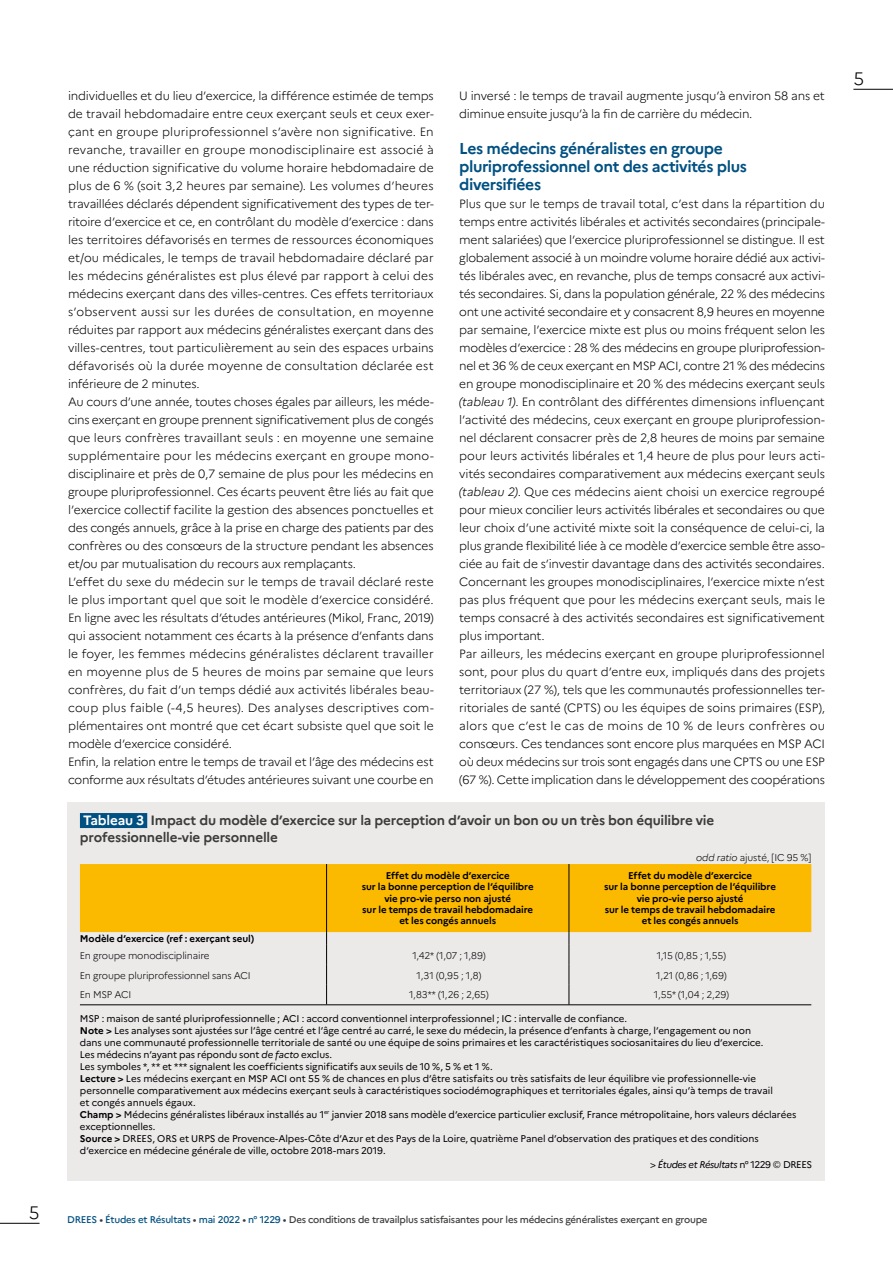
<style>
.page{position:relative;width:893px;height:1263px;background:#fff}
.page>*{position:absolute;margin:0;border:0;box-sizing:border-box;transform-origin:0 0}
.t1{font:300 18px "Marianne";color:#000}
.t2{font:700 15.75px/18px "Marianne";letter-spacing:-.03em;color:#005081}
.t3{font:700 13.5px/16.5px "Marianne";letter-spacing:-.015em;color:#3c3c3b}
.t4{font:300 12px/18px "Marianne";letter-spacing:-.01em;color:#000}
.t5{font:9.75px/12px "Marianne";letter-spacing:-.005em;color:#000}
.t6{font:700 9.75px/11.2px "Marianne";letter-spacing:-.01em;color:#000;text-align:center}
.t7{font:300 9.75px "Marianne";letter-spacing:-.015em;color:#000}
.t8{font:500 9.75px "Marianne";letter-spacing:-.025em;color:#3c3c3b}
.t9{font:italic 9.75px "Marianne";letter-spacing:-.04em;color:#000}
.s1{font-style:italic}
.s2{color:#fff}
.s3{font-weight:700}
.s4{font-style:normal}
.s5{font-weight:500;font-style:normal;color:#3c3c3b}
.s6{color:#005081}
</style>
<div class="page">
<hr style="left:853px;top:89px;width:40px;height:1px;background:#000">
<hr style="left:0;top:1223px;width:40px;height:1px;background:#000">
<div style="left:67px;top:802px;width:758px;height:378px;background:#ece9e9"></div>
<div style="left:80px;top:813px;width:67px;height:15px;background:#005081"></div>
<div style="left:80px;top:864px;width:731px;height:68px;background:#fbba00"></div>
<hr style="left:80px;top:1004px;width:247px;height:1px;background:#000">
<hr style="left:327px;top:1004px;width:242px;height:1px;background:#000">
<hr style="left:569px;top:1004px;width:242px;height:1px;background:#000">
<hr style="left:326px;top:864px;width:1px;height:68px;background:#000">
<hr style="left:569px;top:864px;width:1px;height:68px;background:#000">
<svg style="left:326px;top:932px;width:1px;height:73px"></svg>
<svg style="left:569px;top:932px;width:1px;height:73px"></svg>
<h1 class="t1" style="left:29px;top:1201px;width:12px">5</h1>
<p class="t4" style="left:68px;top:87px;width:367px">individuelles et du lieu d’exercice, la différence estimée de temps de travail hebdomadaire entre ceux exerçant seuls et ceux exer&shy;çant en groupe pluriprofessionnel s’avère non significative. En revanche, travailler en groupe monodisciplinaire est associé à une réduction significative du volume horaire hebdomadaire de plus de 6 % (soit 3,2 heures par semaine). Les volumes d’heures travaillées déclarés dépendent significativement des types de ter&shy;ritoire d’exercice et ce, en contrôlant du modèle d’exercice : dans les territoires défavorisés en termes de ressources économiques et/ou médicales, le temps de travail hebdomadaire déclaré par les médecins généralistes est plus élevé par rapport à celui des médecins exerçant dans des villes-centres. Ces effets territoriaux s’observent aussi sur les durées de consultation, en moyenne réduites par rapport aux médecins généralistes exerçant dans des villes-centres, tout particulièrement au sein des espaces urbains défavorisés où la durée moyenne de consultation déclarée est inférieure de 2 minutes.<br>Au cours d’une année, toutes choses égales par ailleurs, les méde&shy;cins exerçant en groupe prennent significativement plus de congés que leurs confrères travaillant seuls : en moyenne une semaine supplémentaire pour les médecins exerçant en groupe mono&shy;disciplinaire et près de 0,7 semaine de plus pour les médecins en groupe pluriprofessionnel. Ces écarts peuvent être liés au fait que l’exercice collectif facilite la gestion des absences ponctuelles et des congés annuels, grâce à la prise en charge des patients par des confrères ou des consœurs de la structure pendant les absences et/ou par mutualisation du recours aux remplaçants.<br>L’effet du sexe du médecin sur le temps de travail déclaré reste le plus important quel que soit le modèle d’exercice considéré.<br>En ligne avec les résultats d’études antérieures (Mikol, Franc, 2019) qui associent notamment ces écarts à la présence d’enfants dans le foyer, les femmes médecins généralistes déclarent travailler en moyenne plus de 5 heures de moins par semaine que leurs confrères, du fait d’un temps dédié aux activités libérales beau&shy;coup plus faible (-4,5 heures). Des analyses descriptives com&shy;plémentaires ont montré que cet écart subsiste quel que soit le modèle d’exercice considéré.<br>Enfin, la relation entre le temps de travail et l’âge des médecins est conforme aux résultats d’études antérieures suivant une courbe en</p>
<p class="t4" style="left:459px;top:87px;width:367px">U inversé : le temps de travail augmente jusqu’à environ 58 ans et diminue ensuite jusqu’à la fin de carrière du médecin.</p>
<h2 class="t2" style="left:459px;top:139px;width:289px">Les médecins généralistes en groupe pluriprofessionnel ont des activités plus diversifiées</h2>
<p class="t4" style="left:459px;top:195px;width:367px">Plus que sur le temps de travail total, c’est dans la répartition du temps entre activités libérales et activités secondaires (principale&shy;ment salariées) que l’exercice pluriprofessionnel se distingue. Il est globalement associé à un moindre volume horaire dédié aux activi&shy;tés libérales avec, en revanche, plus de temps consacré aux activi&shy;tés secondaires. Si, dans la population générale, 22 % des médecins ont une activité secondaire et y consacrent 8,9 heures en moyenne par semaine, l’exercice mixte est plus ou moins fréquent selon les modèles d’exercice : 28 % des médecins en groupe pluriprofession&shy;nel et 36 % de ceux exerçant en MSP ACI, contre 21 % des médecins en groupe monodisciplinaire et 20 % des médecins exerçant seuls <span class="s1">(tableau 1)</span>. En contrôlant des différentes dimensions influençant l’activité des médecins, ceux exerçant en groupe pluriprofession&shy;nel déclarent consacrer près de 2,8 heures de moins par semaine pour leurs activités libérales et 1,4 heure de plus pour leurs acti&shy;vités secondaires comparativement aux médecins exerçant seuls <span class="s1">(tableau 2)</span>. Que ces médecins aient choisi un exercice regroupé pour mieux concilier leurs activités libérales et secondaires ou que leur choix d’une activité mixte soit la conséquence de celui-ci, la plus grande flexibilité liée à ce modèle d’exercice semble être asso&shy;ciée au fait de s’investir davantage dans des activités secondaires.<br>Concernant les groupes monodisciplinaires, l’exercice mixte n’est pas plus fréquent que pour les médecins exerçant seuls, mais le temps consacré à des activités secondaires est significativement plus important.<br>Par ailleurs, les médecins exerçant en groupe pluriprofessionnel sont, pour plus du quart d’entre eux, impliqués dans des projets territoriaux (27 %), tels que les communautés professionnelles ter&shy;ritoriales de santé (CPTS) ou les équipes de soins primaires (ESP), alors que c’est le cas de moins de 10 % de leurs confrères ou consœurs. Ces tendances sont encore plus marquées en MSP ACI où deux médecins sur trois sont engagés dans une CPTS ou une ESP (67 %). Cette implication dans le développement des coopérations</p>
<p class="t3" style="left:80px;top:812px;width:636px"><span class="s2">Tableau 3</span> Impact du modèle d’exercice sur la perception d’avoir un bon ou un très bon équilibre vie professionnelle-vie personnelle</p>
<p class="t7" style="left:696px;top:852px;width:117px"><span class="s1">odd ratio</span> ajusté, [IC 95 %]</p>
<p class="t6" style="left:362px;top:870px;width:173px">Effet du modèle d’exercice<br>sur la bonne perception de l’équilibre vie pro-vie perso non ajusté<br>sur le temps de travail hebdomadaire et les congés annuels</p>
<p class="t6" style="left:604px;top:870px;width:173px">Effet du modèle d’exercice<br>sur la bonne perception de l’équilibre vie pro-vie perso ajusté<br>sur le temps de travail hebdomadaire et les congés annuels</p>
<p class="t6" style="left:80px;top:933px;width:176px">Modèle d’exercice (ref : exerçant seul)</p>
<p class="t7" style="left:80px;top:949px;width:131px">En groupe monodisciplinaire</p>
<p class="t7" style="left:412px;top:949px;width:75px">1,42* (1,07 ; 1,89)</p>
<p class="t7" style="left:657px;top:949px;width:71px">1,15 (0,85 ; 1,55)</p>
<p class="t7" style="left:80px;top:969px;width:172px">En groupe pluriprofessionnel sans ACI</p>
<p class="t7" style="left:417px;top:969px;width:66px">1,31 (0,95 ; 1,8)</p>
<p class="t7" style="left:656px;top:969px;width:72px">1,21 (0,86 ; 1,69)</p>
<p class="t7" style="left:80px;top:989px;width:53px">En MSP ACI</p>
<p class="t7" style="left:409px;top:989px;width:81px">1,83** (1,26 ; 2,65)</p>
<p class="t7" style="left:654px;top:989px;width:77px">1,55* (1,04 ; 2,29)</p>
<p class="t5" style="left:80px;top:1012px;width:718px">MSP : maison de santé pluriprofessionnelle ; ACI : accord conventionnel interprofessionnel ; IC : intervalle de confiance.<br><span class="s3">Note &gt;</span> Les analyses sont ajustées sur l’âge centré et l’âge centré au carré, le sexe du médecin, la présence d’enfants à charge, l’engagement ou non<br>dans une communauté professionnelle territoriale de santé ou une équipe de soins primaires et les caractéristiques sociosanitaires du lieu d’exercice.<br>Les médecins n’ayant pas répondu sont <span class="s1">de facto</span> exclus.<br>Les symboles *, ** et *** signalent les coefficients significatifs aux seuils de 10 %, 5 % et 1 %.<br><span class="s3">Lecture &gt;</span> Les médecins exerçant en MSP ACI ont 55 % de chances en plus d’être satisfaits ou très satisfaits de leur équilibre vie professionnelle-vie personnelle comparativement aux médecins exerçant seuls à caractéristiques sociodémographiques et territoriales égales, ainsi qu’à temps de travail<br>et congés annuels égaux.<br><span class="s3">Champ &gt;</span> Médecins généralistes libéraux installés au 1<sup>er</sup> janvier 2018 sans modèle d’exercice particulier exclusif, France métropolitaine, hors valeurs déclarées exceptionnelles.<br><span class="s3">Source &gt;</span> DREES, ORS et URPS de Provence-Alpes-Côte d’Azur et des Pays de la Loire, quatrième Panel d’observation des pratiques et des conditions d’exercice en médecine générale de ville, octobre 2018-mars 2019.</p>
<p class="t9" style="left:650px;top:1158px;width:163px"><span class="s4">&gt;</span> Études et Résultats <span class="s4">n° 1229</span> <span class="s5">©</span> <span class="s4">DREES</span></p>
<p class="t8" style="left:67px;top:1214px;width:642px"><span class="s6">DREES</span> • <span class="s6">Études et Résultats</span> • <span class="s6">mai 2022</span> • <span class="s6">n° 1229</span> • Des conditions de travailplus satisfaisantes pour les médecins généralistes exerçant en groupe</p>
<h1 class="t1" style="left:853px;top:67px;width:12px">5</h1>
</div>
